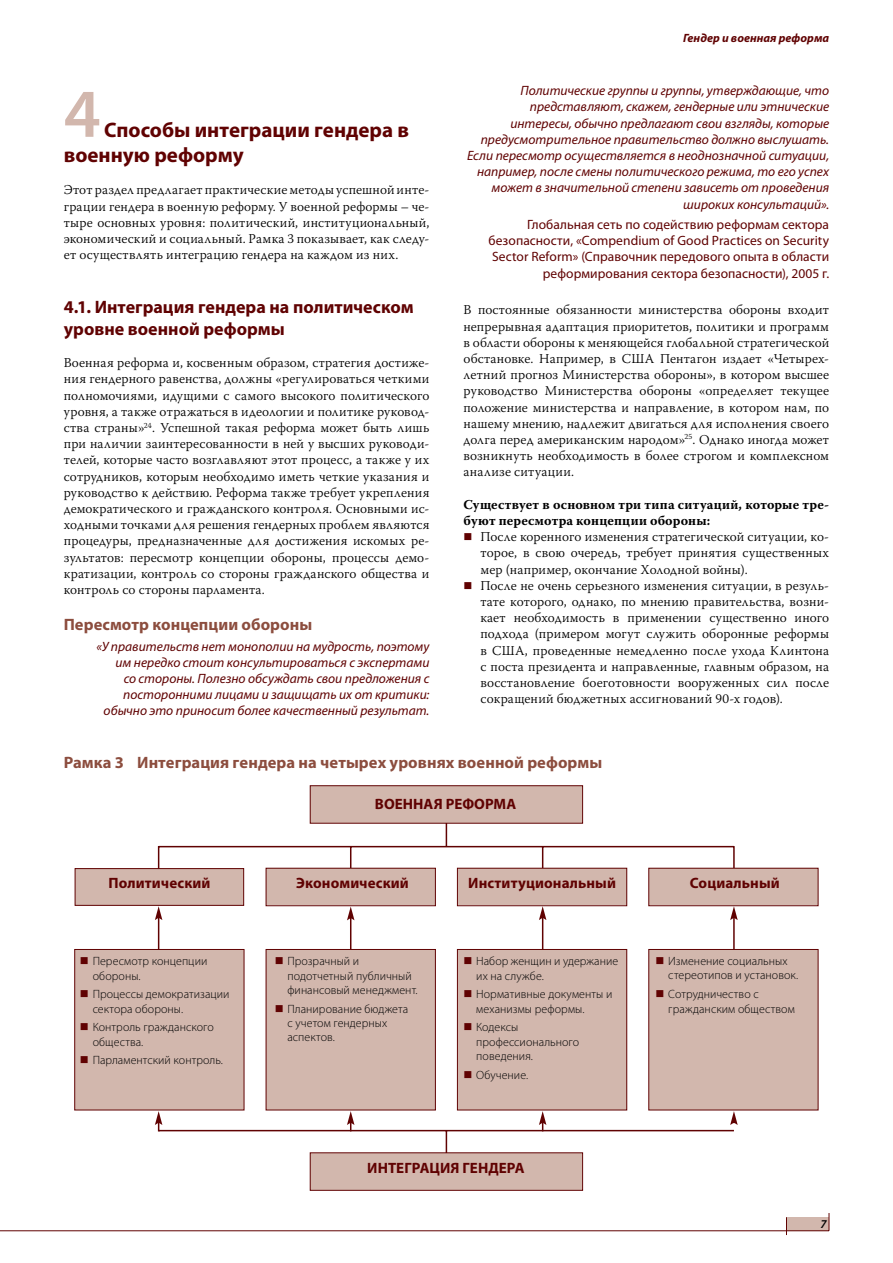
<style>
.page{position:relative;width:893px;height:1263px;background:#fff}
.page>*{position:absolute;margin:0;border:0;box-sizing:border-box;transform-origin:0 0}
.t1{font:600 69px "Myriad Pro";color:#d2b7ad}
.t2{font:700 21px/25.2px "Myriad Pro";color:#600202}
.t3{font:700 18px/21.6px "Myriad Pro";color:#600202}
.t4{font:700 16.5px "Myriad Pro";letter-spacing:.005em;color:#8c4d3e}
.t5{font:700 15px "Myriad Pro";letter-spacing:.005em;color:#600202}
.t6{font:300 13.5px/16.2px "Warnock Pro";letter-spacing:.015em;color:#000;text-align:justify}
.t7{font:italic 13.5px/16.2px "Myriad Pro";color:#600202;text-align:right}
.t8{font:13.5px/16.2px "Myriad Pro";letter-spacing:.005em;color:#600202;text-align:right}
.t9{font:700 13.5px/16.2px "Warnock Pro";letter-spacing:.015em;color:#000}
.t10{font:300 12px/14.4px "Myriad Pro";letter-spacing:.005em;color:#000}
.t11{font:italic 700 12px "Myriad Pro";color:#600202}
.t12{font:italic 600 12px "Myriad Pro";color:#000}
</style>
<div class="page">
<div style="left:786px;top:1217px;width:43px;height:14px;background:#d2b7ad"></div>
<svg style="left:786px;top:1217px;width:1px;height:18px"></svg>
<svg style="left:829px;top:1213px;width:1px;height:18px"></svg>
<hr style="left:0;top:1230px;width:829px;height:1px;background:#600202">
<hr style="left:446px;top:1130px;width:1px;height:44px;background:#600202">
<hr style="left:446px;top:802px;width:1px;height:45px;background:#600202">
<hr style="left:159px;top:846px;width:575px;height:1px;background:#600202">
<hr style="left:158px;top:846px;width:1px;height:36px;background:#600202">
<hr style="left:350px;top:846px;width:1px;height:36px;background:#600202">
<hr style="left:542px;top:846px;width:1px;height:36px;background:#600202">
<hr style="left:733px;top:846px;width:2px;height:36px;background:#600202">
<hr style="left:159px;top:1130px;width:575px;height:1px;background:#600202">
<svg style="left:155px;top:1111px;width:7px;height:20px"></svg>
<svg style="left:347px;top:1111px;width:7px;height:19px"></svg>
<svg style="left:539px;top:1111px;width:7px;height:19px"></svg>
<svg style="left:730px;top:1111px;width:8px;height:14px"></svg>
<hr style="left:158px;top:917px;width:1px;height:46px;background:#600202">
<svg style="left:155px;top:906px;width:7px;height:14px"></svg>
<hr style="left:350px;top:917px;width:1px;height:46px;background:#600202">
<hr style="left:542px;top:917px;width:1px;height:46px;background:#600202">
<svg style="left:539px;top:906px;width:7px;height:14px"></svg>
<hr style="left:733px;top:917px;width:2px;height:46px;background:#600202">
<svg style="left:730px;top:906px;width:8px;height:14px"></svg>
<div style="left:311px;top:786px;width:271px;height:37px;background:#d2b7ad"></div>
<div style="left:310px;top:785px;width:273px;height:39px;border:1px solid #600202"></div>
<div style="left:311px;top:1153px;width:271px;height:37px;background:#d2b7ad"></div>
<div style="left:310px;top:1152px;width:273px;height:39px;border:1px solid #600202"></div>
<div style="left:75px;top:950px;width:169px;height:160px;background:#d2b7ad"></div>
<div style="left:74px;top:949px;width:170px;height:161px;border:1px solid #600202"></div>
<div style="left:266px;top:950px;width:169px;height:160px;background:#d2b7ad"></div>
<div style="left:266px;top:949px;width:170px;height:161px;border:1px solid #600202"></div>
<div style="left:458px;top:950px;width:168px;height:160px;background:#d2b7ad"></div>
<div style="left:457px;top:949px;width:170px;height:161px;border:1px solid #600202"></div>
<div style="left:649px;top:950px;width:169px;height:160px;background:#d2b7ad"></div>
<div style="left:75px;top:868px;width:169px;height:38px;background:#d2b7ad;border:1px solid #600202"></div>
<div style="left:266px;top:868px;width:169px;height:37px;background:#d2b7ad"></div>
<div style="left:266px;top:868px;width:170px;height:38px;border:1px solid #600202"></div>
<div style="left:458px;top:868px;width:168px;height:37px;background:#d2b7ad"></div>
<div style="left:457px;top:868px;width:170px;height:38px;border:1px solid #600202"></div>
<div style="left:649px;top:868px;width:169px;height:37px;background:#d2b7ad"></div>
<div style="left:648px;top:868px;width:170px;height:38px;border:1px solid #600202"></div>
<svg style="left:347px;top:906px;width:7px;height:14px"></svg>
<h1 class="t1" style="left:64px;top:70px;width:38px">4</h1>
<h2 class="t2" style="left:64px;top:116px;width:347px;text-indent:41px">Способы интеграции гендера в военную реформу</h2>
<p class="t6" style="left:64px;top:182px;width:367px">Этот раздел предлагает практические методы успешной инте&shy;грации гендера в военную реформу. У военной реформы – че&shy;тыре основных уровня: политический, институциональный, экономический и социальный. Рамка 3 показывает, как следу&shy;ет осуществлять интеграцию гендера на каждом из них.</p>
<h3 class="t3" style="left:64px;top:296px;width:351px">4.1. Интеграция гендера на политическом уровне военной реформы</h3>
<p class="t6" style="left:64px;top:354px;width:367px">Военная реформа и, косвенным образом, стратегия достиже&shy;ния гендерного равенства, должны «регулироваться четкими полномочиями, идущими с самого высокого политического уровня, а также отражаться в идеологии и политике руковод&shy;ства страны»<sup>24</sup>. Успешной такая реформа может быть лишь при наличии заинтересованности в ней у высших руководи&shy;телей, которые часто возглавляют этот процесс, а также у их сотрудников, которым необходимо иметь четкие указания и руководство к действию. Реформа также требует укрепления демократического и гражданского контроля. Основными ис&shy;ходными точками для решения гендерных проблем являются процедуры, предназначенные для достижения искомых ре&shy;зультатов: пересмотр концепции обороны, процессы демо&shy;кратизации, контроль со стороны гражданского общества и контроль со стороны парламента.</p>
<p class="t4" style="left:64px;top:614px;width:250px">Пересмотр концепции обороны</p>
<p class="t7" style="left:96px;top:638px;width:335px">«У правительств нет монополии на мудрость, поэтому им нередко стоит консультироваться с экспертами<br>со стороны. Полезно обсуждать свои предложения с посторонними лицами и защищать их от критики: обычно это приносит более качественный результат.</p>
<p class="t11" style="left:683px;top:30px;width:148px">Гендер и военная реформа</p>
<p class="t7" style="left:467px;top:82px;width:364px">Политические группы и группы, утверждающие, что представляют, скажем, гендерные или этнические интересы, обычно предлагают свои взгляды, которые предусмотрительное правительство должно выслушать.<br>Если пересмотр осуществляется в неоднозначной ситуации, например, после смены политического режима, то его успех может в значительной степени зависеть от проведения широких консультаций».</p>
<p class="t8" style="left:489px;top:216px;width:342px">Глобальная сеть по содействию реформам сектора безопасности, «Compendium of Good Practices on Security Sector Reform» (Справочник передового опыта в области реформирования сектора безопасности), 2005 г.</p>
<p class="t6" style="left:463px;top:302px;width:367px">В постоянные обязанности министерства обороны входит непрерывная адаптация приоритетов, политики и программ в области обороны к меняющейся глобальной стратегической обстановке. Например, в США Пентагон издает «Четырех&shy;летний прогноз Министерства обороны», в котором высшее руководство Министерства обороны «определяет текущее положение министерства и направление, в котором нам, по нашему мнению, надлежит двигаться для исполнения своего долга перед американским народом»<sup>25</sup>. Однако иногда может возникнуть необходимость в более строгом и комплексном анализе ситуации.</p>
<p class="t9" style="left:463px;top:496px;width:367px">Существует в основном три типа ситуаций, которые тре&shy;буют пересмотра концепции обороны:</p>
<p class="t6" style="left:480px;top:528px;width:350px;text-align:left">После коренного изменения стратегической ситуации, ко&shy;торое, в свою очередь, требует принятия существенных мер (например, окончание Холодной войны).<br>После не очень серьезного изменения ситуации, в резуль&shy;тате которого, однако, по мнению правительства, возни&shy;кает необходимость в применении существенно иного подхода (примером могут служить оборонные реформы в США, проведенные немедленно после ухода Клинтона с поста президента и направленные, главным образом, на восстановление боеготовности вооруженных сил после сокращений бюджетных ассигнований 90-х годов).</p>
<p class="t4" style="left:64px;top:752px;width:540px">Рамка 3 Интеграция гендера на четырех уровнях военной реформы</p>
<p class="t5" style="left:375px;top:794px;width:143px">ВОЕННАЯ РЕФОРМА</p>
<p class="t5" style="left:109px;top:873px;width:103px">Политический</p>
<p class="t5" style="left:296px;top:873px;width:114px">Экономический</p>
<p class="t5" style="left:468px;top:873px;width:149px">Институциональный</p>
<p class="t5" style="left:690px;top:873px;width:91px">Социальный</p>
<p class="t10" style="left:93px;top:954px;width:116px">Пересмотр концепции обороны.</p>
<p class="t10" style="left:93px;top:987px;width:138px">Процессы демократизации сектора обороны.</p>
<p class="t10" style="left:93px;top:1020px;width:123px">Контроль гражданского общества.</p>
<p class="t10" style="left:93px;top:1053px;width:132px">Парламентский контроль.</p>
<p class="t10" style="left:287px;top:954px;width:132px">Прозрачный и подотчетный публичный финансовый менеджмент.</p>
<p class="t10" style="left:287px;top:1001px;width:122px">Планирование бюджета с учетом гендерных аспектов.</p>
<p class="t10" style="left:476px;top:954px;width:144px">Набор женщин и удержание их на службе.</p>
<p class="t10" style="left:476px;top:987px;width:138px">Нормативные документы и механизмы реформы.</p>
<p class="t10" style="left:476px;top:1020px;width:104px">Кодексы профессионального поведения.</p>
<p class="t10" style="left:476px;top:1067px;width:53px">Обучение.</p>
<p class="t5" style="left:367px;top:1158px;width:159px">ИНТЕГРАЦИЯ ГЕНДЕРА</p>
<p class="t10" style="left:668px;top:954px;width:131px">Изменение социальных стереотипов и установок.</p>
<p class="t10" style="left:668px;top:987px;width:128px">Сотрудничество с гражданским обществом</p>
<p class="t12" style="left:820px;top:1216px;width:8px">7</p>
</div>
